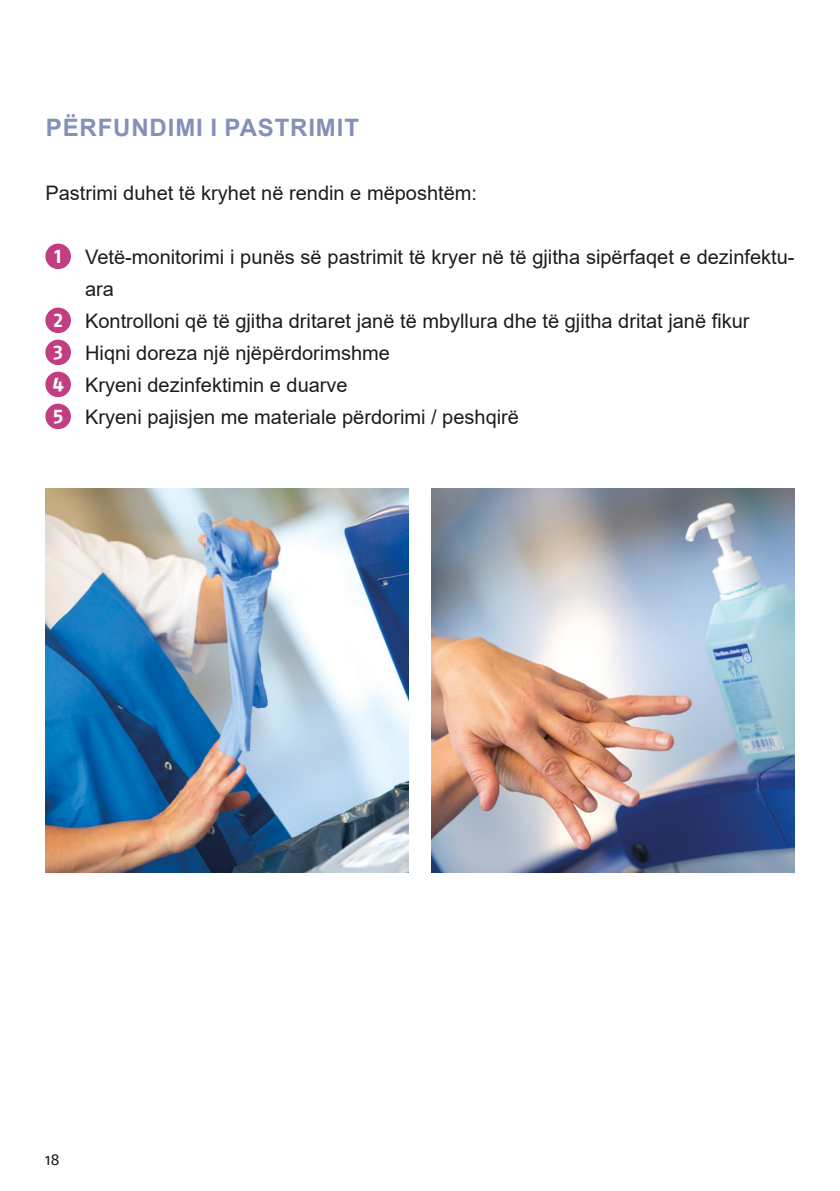
<style>
.page{position:relative;width:840px;height:1191px;background:#fff}
.page>*{position:absolute;margin:0;border:0;box-sizing:border-box;transform-origin:0 0}
.Kapitel_Subhead{font:700 24px "Arial";letter-spacing:.035em;color:#8391b9}
.Fließtext{font:20px/32px "Arial";color:#1d1d1b}
.Fließtext-2{font:700 20px "Fago OT";color:#fff}
.t1{font:16px "Fago OT";color:#1d1d1b}
</style>
<div class="page">
<div style="left:45px;top:243px;width:26px;height:26px;background:#c23d81;border-radius:50%"></div>
<div style="left:45px;top:307px;width:26px;height:26px;background:#c23d81;border-radius:50%"></div>
<div style="left:45px;top:339px;width:26px;height:26px;background:#c23d81;border-radius:50%"></div>
<div style="left:45px;top:371px;width:26px;height:26px;background:#c23d81;border-radius:50%"></div>
<div style="left:45px;top:403px;width:26px;height:26px;background:#c23d81;border-radius:50%"></div>
<img style="left:45px;top:488px;width:363px;height:384px">
<img style="left:431px;top:488px;width:363px;height:384px">
<p class="Kapitel_Subhead" style="left:46px;top:111px;width:314px">PËRFUNDIMI I PASTRIMIT</p>
<p class="Fließtext" style="left:45px;top:177px;width:433px">Pastrimi duhet të kryhet në rendin e mëposhtëm:</p>
<p class="Fließtext-2" style="left:55px;top:244px;width:9px">1</p>
<p class="Fließtext" style="left:85px;top:241px;width:710px">Vetë-monitorimi i punës së pastrimit të kryer në të gjitha sipërfaqet e dezinfektu&shy;ara</p>
<p class="Fließtext-2" style="left:53px;top:308px;width:11px">2</p>
<p class="Fließtext" style="left:85px;top:305px;width:665px">Kontrolloni që të gjitha dritaret janë të mbyllura dhe të gjitha dritat janë fikur</p>
<p class="Fließtext-2" style="left:53px;top:340px;width:11px">3</p>
<p class="Fließtext" style="left:85px;top:337px;width:306px">Hiqni doreza një njëpërdorimshme</p>
<p class="Fließtext-2" style="left:53px;top:372px;width:13px">4</p>
<p class="Fließtext" style="left:85px;top:369px;width:264px">Kryeni dezinfektimin e duarve</p>
<p class="Fließtext-2" style="left:53px;top:404px;width:12px">5</p>
<p class="Fließtext" style="left:85px;top:401px;width:435px">Kryeni pajisjen me materiale përdorimi / peshqirë</p>
<p class="t1" style="left:45px;top:1150px;width:16px">18</p>
</div>
